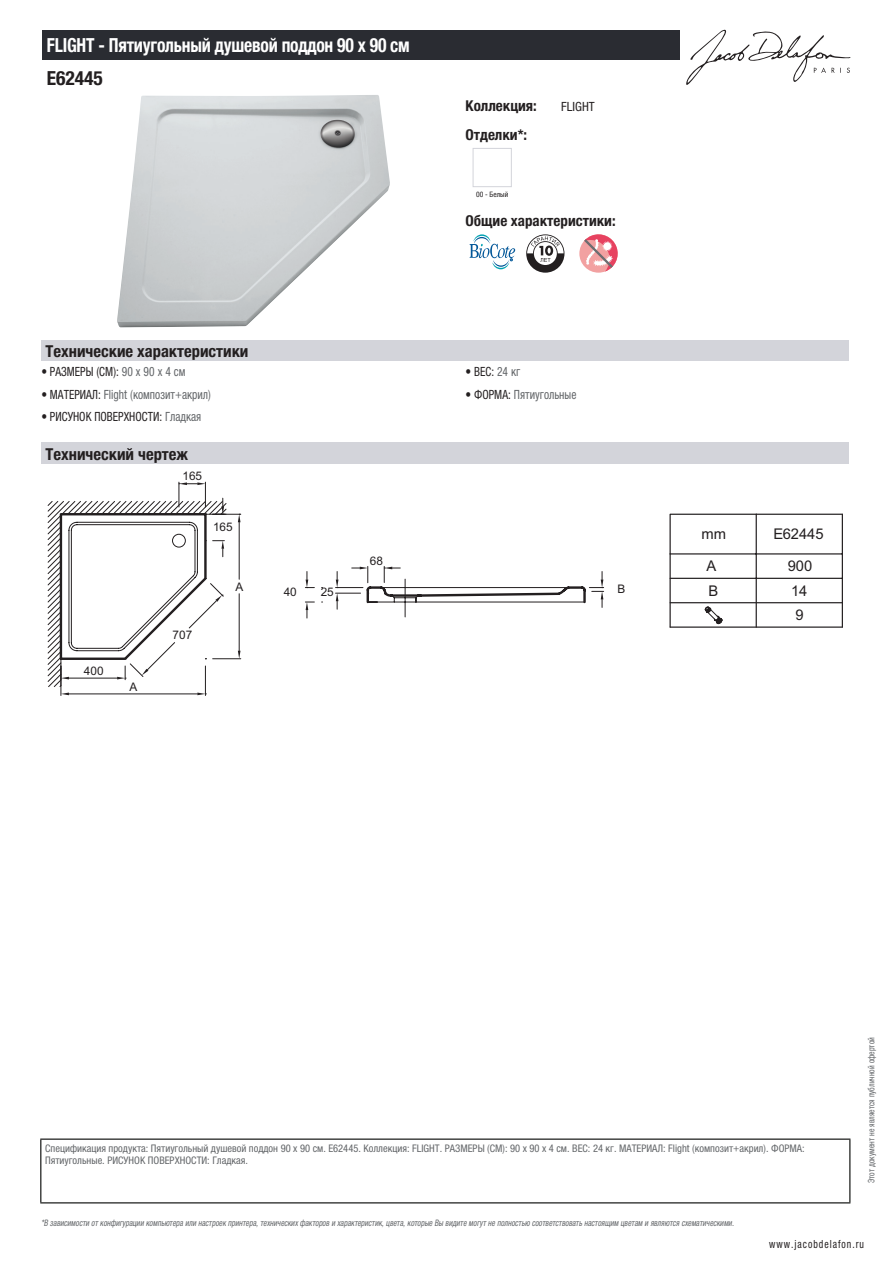
<style>
.page{position:relative;width:893px;height:1263px;background:#fff}
.page>*{position:absolute;margin:0;border:0;box-sizing:border-box;transform-origin:0 0}
.t1{font:700 condensed 19.5px "Helvetica Neue LTCYR";letter-spacing:-.01em;color:#fff;scale:.9 1}
.t2{font:700 condensed 19.5px "Helvetica Neue LTCYR";color:#231f20}
.t3{font:700 condensed 16.5px "Helvetica Neue LTCYR";color:#231f20}
.t4{font:700 condensed 15px "Helvetica Neue LTCYR";color:#231f20}
.t5{font:14.7px "Arial";color:#231f20}
.t6{font:condensed 12.75px "Helvetica Neue LTCYR";color:#231f20;scale:.9 1}
.t7{font:condensed 12.75px "Helvetica Neue LTCYR";color:#626568;scale:.9 1}
.t8{font:condensed 12.75px "Helvetica Neue LTCYR";color:#231f20}
.t9{font:11.85px "Arial";color:#231f20}
.t10{font:condensed 11.25px "Helvetica Neue LTCYR";letter-spacing:.1em;color:#231f20;scale:.87 1}
.t11{font:condensed 10.5px/12px "Helvetica Neue LTCYR";color:#626568}
.t12{font:italic condensed 9px "Helvetica Neue LTCYR";color:#626568;scale:.87 1}
.t13{font:condensed 9px "Helvetica Neue LTCYR";color:#626568;scale:.87 1}
.t14{font:condensed 7.5px "Helvetica Neue LTCYR";color:#231f20}
.s1{color:#626568}
.s2{color:#231f20}
</style>
<div class="page">
<svg style="left:686px;top:30px;width:164px;height:55px"></svg>
<img style="left:117px;top:95px;width:273px;height:232px">
<div style="left:473px;top:148px;width:39px;height:39px;border:1px solid #d3d4da"></div>
<svg style="left:469px;top:234px;width:46px;height:35px"></svg>
<svg style="left:526px;top:234px;width:38px;height:39px"></svg>
<svg style="left:579px;top:234px;width:39px;height:39px"></svg>
<svg style="left:584px;top:234px;width:34px;height:38px"></svg>
<div style="left:41px;top:340px;width:808px;height:22px;background:#d3d4da"></div>
<div style="left:41px;top:442px;width:808px;height:22px;background:#d3d4da"></div>
<hr style="left:842px;top:514px;width:1px;height:113px;background:#231f20">
<hr style="left:670px;top:553px;width:172px;height:1px;background:#231f20">
<hr style="left:670px;top:578px;width:172px;height:1px;background:#231f20">
<hr style="left:756px;top:514px;width:1px;height:113px;background:#231f20">
<hr style="left:669px;top:554px;width:2px;height:73px;background:#231f20">
<hr style="left:756px;top:514px;width:86px;height:1px;background:#231f20">
<hr style="left:670px;top:602px;width:172px;height:1px;background:#231f20">
<svg style="left:669px;top:513px;width:88px;height:42px"></svg>
<hr style="left:670px;top:626px;width:172px;height:2px;background:#231f20">
<svg style="left:48px;top:482px;width:179px;height:213px"></svg>
<svg style="left:589px;top:571px;width:15px;height:36px"></svg>
<svg style="left:704px;top:606px;width:19px;height:18px"></svg>
<svg style="left:59px;top:512px;width:527px;height:149px"></svg>
<div style="left:43px;top:30px;width:637px;height:30px;background:#2a2c32"></div>
<hr style="left:40px;top:1138px;width:810px;height:2px;background:#040503">
<hr style="left:40px;top:1140px;width:1px;height:62px;background:#040503">
<hr style="left:849px;top:1140px;width:1px;height:62px;background:#040503">
<hr style="left:40px;top:1202px;width:810px;height:1px;background:#040503">
<h1 class="t1" style="left:47px;top:34px;width:405px">FLIGHT - Пятиугольный душевой поддон 90 х 90 см</h1>
<h1 class="t2" style="left:47px;top:67px;width:58px">E62445</h1>
<h3 class="t4" style="left:466px;top:97px;width:73px">Коллекция:</h3>
<p class="t8" style="left:561px;top:99px;width:35px">FLIGHT</p>
<h3 class="t4" style="left:466px;top:126px;width:63px">Отделки*:</h3>
<p class="t14" style="left:476px;top:190px;width:34px">00 - Белый</p>
<h3 class="t4" style="left:466px;top:212px;width:152px">Общие характеристики:</h3>
<h2 class="t3" style="left:46px;top:342px;width:204px">Технические характеристики</h2>
<p class="t6" style="left:41px;top:364px;width:162px">• РАЗМЕРЫ (СМ): <span class="s1">90 x 90 x 4 см</span></p>
<p class="t6" style="left:466px;top:364px;width:62px">• ВЕС: <span class="s1">24 кг</span></p>
<p class="t7" style="left:41px;top:387px;width:190px"><span class="s2">• МАТЕРИАЛ:</span> Flight (композит+акрил)</p>
<p class="t7" style="left:466px;top:387px;width:125px"><span class="s2">• ФОРМА:</span> Пятиугольные</p>
<p class="t6" style="left:41px;top:410px;width:179px">• РИСУНОК ПОВЕРХНОСТИ: <span class="s1">Гладкая</span></p>
<h2 class="t3" style="left:46px;top:445px;width:144px">Технический чертеж</h2>
<p class="t9" style="left:84px;top:663px;width:21px">400</p>
<p class="t9" style="left:129px;top:679px;width:9px">A</p>
<p class="t9" style="left:182px;top:468px;width:21px">165</p>
<p class="t9" style="left:213px;top:519px;width:21px">165</p>
<p class="t9" style="left:173px;top:627px;width:21px">707</p>
<p class="t9" style="left:235px;top:579px;width:9px">A</p>
<p class="t9" style="left:370px;top:553px;width:15px">68</p>
<p class="t9" style="left:284px;top:584px;width:15px">40</p>
<p class="t9" style="left:321px;top:584px;width:15px">25</p>
<p class="t9" style="left:617px;top:581px;width:9px">B</p>
<h3 class="t5" style="left:701px;top:524px;width:26px">mm</h3>
<h3 class="t5" style="left:773px;top:524px;width:52px">E62445</h3>
<h3 class="t5" style="left:707px;top:556px;width:11px">A</h3>
<h3 class="t5" style="left:788px;top:556px;width:26px">900</h3>
<h3 class="t5" style="left:708px;top:581px;width:11px">B</h3>
<h3 class="t5" style="left:791px;top:581px;width:18px">14</h3>
<h3 class="t5" style="left:795px;top:605px;width:10px">9</h3>
<p class="t11" style="left:45px;top:1142px;width:761px">Спецификация продукта: Пятиугольный душевой поддон 90 х 90 см. E62445. Коллекция: FLIGHT. РАЗМЕРЫ (СМ): 90 x 90 x 4 см. ВЕС: 24 кг. МАТЕРИАЛ: Flight (композит+акрил). ФОРМА:<br>Пятиугольные. РИСУНОК ПОВЕРХНОСТИ: Гладкая.</p>
<p class="t12" style="left:41px;top:1218px;width:800px">*В зависимости отконфигурации компьютера или настроек принтера,техническихфакторов и характеристик,цвета,которые Вы видите могутне полностью соответствоватьнастоящим цветам и являются схематическими.</p>
<p class="t13" style="left:866px;top:1183px;width:169px;rotate:-90deg">Этот документ не является публичной офертой</p>
<p class="t10" style="left:769px;top:1237px;width:110px">www.jacobdelafon.ru</p>
</div>
